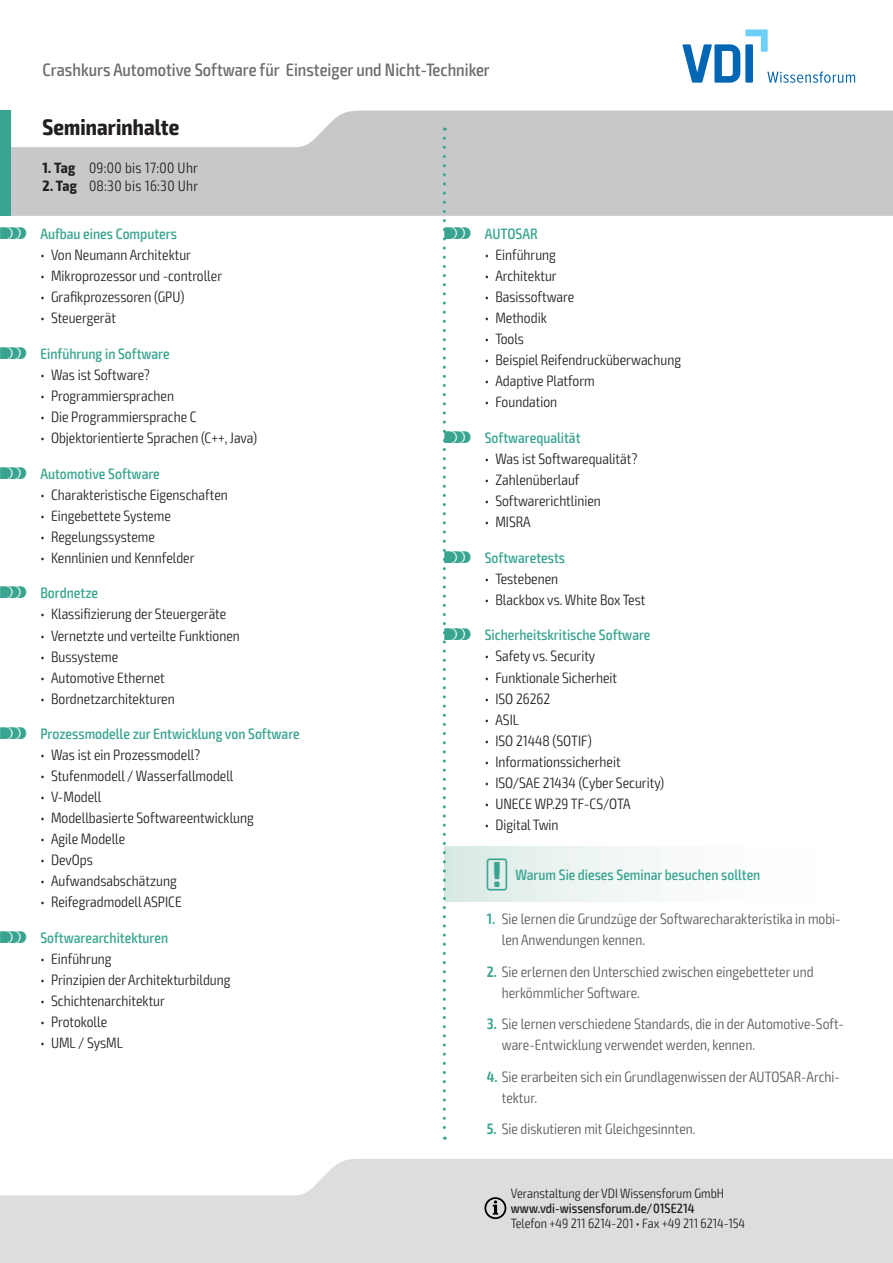
<style>
.page{position:relative;width:893px;height:1263px;background:#fff}
.page>*{position:absolute;margin:0;border:0;box-sizing:border-box;transform-origin:0 0}
.t1{font:700 condensed 22.5px "Exo 2";letter-spacing:.005em;color:#231f20}
.t2{font:500 condensed 18px "Exo 2";color:#6c6d70}
.t3{font:300 condensed 15px "Exo 2";color:#231f20}
.t4{font:300 condensed 15px/21px "Exo 2";color:#57585a}
.t5{font:500 condensed 15px "Exo 2";color:#39a590}
.t6{font:300 condensed 15px "Exo 2";letter-spacing:.02em;color:#231f20}
.t7{font:300 condensed 13.5px "Exo 2";color:#231f20}
.t8{font:500 condensed 13.5px "Exo 2";color:#231f20}
.s1{font-weight:700}
.s2{font-family:"VDI Iconset S4 A Regular";font-weight:400;font-stretch:normal}
.s3{font-weight:600;color:#39a590}
</style>
<div class="page">
<svg style="left:0;top:1159px;width:893px;height:104px;background:#e0e1e3"></svg>
<svg style="left:11px;top:111px;width:882px;height:105px;background:#cdced0"></svg>
<div style="left:0;top:111px;width:11px;height:105px;background:#39a590"></div>
<svg style="left:484px;top:1197px;width:22px;height:22px"></svg>
<svg style="left:682px;top:30px;width:173px;height:53px"></svg>
<div style="left:444px;top:846px;width:406px;height:55px;background:linear-gradient(to right,#deece7,#fff)"></div>
<svg style="left:443px;top:138px;width:3px;height:1002px"></svg>
<p class="t2" style="left:43px;top:59px;width:449px">Crashkurs Automotive Software für Einsteiger und Nicht-Techniker</p>
<h1 class="t1" style="left:43px;top:113px;width:138px">Seminarinhalte</h1>
<p class="t6" style="left:43px;top:159px;width:157px"><span class="s1">1. Tag</span> 09:00 bis 17:00 Uhr</p>
<p class="t6" style="left:43px;top:177px;width:157px"><span class="s1">2. Tag</span> 08:30 bis 16:30 Uhr</p>
<p class="t5" style="left:0;top:225px;width:179px"><span class="s2">S</span> Aufbau eines Computers</p>
<p class="t3" style="left:40px;top:246px;width:152px">• Von Neumann Architektur</p>
<p class="t3" style="left:40px;top:267px;width:183px">• Mikroprozessor und -controller</p>
<p class="t3" style="left:40px;top:288px;width:146px">• Grafikprozessoren (GPU)</p>
<p class="t3" style="left:40px;top:309px;width:77px">• Steuergerät</p>
<p class="t5" style="left:0;top:345px;width:171px"><span class="s2">S</span> Einführung in Software</p>
<p class="t3" style="left:40px;top:366px;width:111px">• Was ist Software?</p>
<p class="t3" style="left:40px;top:387px;width:135px">• Programmiersprachen</p>
<p class="t3" style="left:40px;top:408px;width:158px">• Die Programmiersprache C</p>
<p class="t3" style="left:40px;top:429px;width:218px">• Objektorientierte Sprachen (C++, Java)</p>
<p class="t5" style="left:0;top:464px;width:161px"><span class="s2">S</span> Automotive Software</p>
<p class="t3" style="left:40px;top:486px;width:189px">• Charakteristische Eigenschaften</p>
<p class="t3" style="left:40px;top:507px;width:132px">• Eingebettete Systeme</p>
<p class="t3" style="left:40px;top:528px;width:116px">• Regelungssysteme</p>
<p class="t3" style="left:40px;top:549px;width:156px">• Kennlinien und Kennfelder</p>
<p class="t5" style="left:0;top:584px;width:100px"><span class="s2">S</span> Bordnetze</p>
<p class="t3" style="left:40px;top:605px;width:187px">• Klassifizierung der Steuergeräte</p>
<p class="t3" style="left:40px;top:626px;width:201px">• Vernetzte und verteilte Funktionen</p>
<p class="t3" style="left:40px;top:647px;width:79px">• Bussysteme</p>
<p class="t3" style="left:40px;top:668px;width:126px">• Automotive Ethernet</p>
<p class="t3" style="left:40px;top:689px;width:136px">• Bordnetzarchitekturen</p>
<p class="t5" style="left:0;top:725px;width:301px"><span class="s2">S</span> Prozessmodelle zur Entwicklung von Software</p>
<p class="t3" style="left:40px;top:746px;width:161px">• Was ist ein Prozessmodell?</p>
<p class="t3" style="left:40px;top:767px;width:195px">• Stufenmodell / Wasserfallmodell</p>
<p class="t3" style="left:40px;top:788px;width:62px">• V-Modell</p>
<p class="t3" style="left:40px;top:809px;width:215px">• Modellbasierte Softwareentwicklung</p>
<p class="t3" style="left:40px;top:830px;width:86px">• Agile Modelle</p>
<p class="t3" style="left:40px;top:851px;width:54px">• DevOps</p>
<p class="t3" style="left:40px;top:872px;width:138px">• Aufwandsabschätzung</p>
<p class="t3" style="left:40px;top:893px;width:143px">• Reifegradmodell ASPICE</p>
<p class="t5" style="left:0;top:929px;width:170px"><span class="s2">S</span> Softwarearchitekturen</p>
<p class="t3" style="left:40px;top:950px;width:73px">• Einführung</p>
<p class="t3" style="left:40px;top:971px;width:192px">• Prinzipien der Architekturbildung</p>
<p class="t3" style="left:40px;top:992px;width:126px">• Schichtenarchitektur</p>
<p class="t3" style="left:40px;top:1013px;width:68px">• Protokolle</p>
<p class="t3" style="left:40px;top:1034px;width:84px">• UML / SysML</p>
<p class="t5" style="left:444px;top:225px;width:95px"><span class="s2">S</span> AUTOSAR</p>
<p class="t3" style="left:485px;top:246px;width:73px">• Einführung</p>
<p class="t3" style="left:485px;top:267px;width:73px">• Architektur</p>
<p class="t3" style="left:485px;top:288px;width:91px">• Basissoftware</p>
<p class="t3" style="left:485px;top:309px;width:64px">• Methodik</p>
<p class="t3" style="left:485px;top:330px;width:41px">• Tools</p>
<p class="t3" style="left:485px;top:351px;width:198px">• Beispiel Reifendrucküberwachung</p>
<p class="t3" style="left:485px;top:372px;width:112px">• Adaptive Platform</p>
<p class="t3" style="left:485px;top:393px;width:74px">• Foundation</p>
<p class="t5" style="left:444px;top:429px;width:138px"><span class="s2">S</span> Softwarequalität</p>
<p class="t3" style="left:485px;top:450px;width:154px">• Was ist Softwarequalität?</p>
<p class="t3" style="left:485px;top:471px;width:96px">• Zahlenüberlauf</p>
<p class="t3" style="left:485px;top:492px;width:118px">• Softwarerichtlinien</p>
<p class="t3" style="left:485px;top:513px;width:48px">• MISRA</p>
<p class="t5" style="left:444px;top:548px;width:122px"><span class="s2">S</span> Softwaretests</p>
<p class="t3" style="left:485px;top:570px;width:75px">• Testebenen</p>
<p class="t3" style="left:485px;top:591px;width:162px">• Blackbox vs. White Box Test</p>
<p class="t5" style="left:444px;top:626px;width:208px"><span class="s2">S</span> Sicherheitskritische Software</p>
<p class="t3" style="left:485px;top:647px;width:112px">• Safety vs. Security</p>
<p class="t3" style="left:485px;top:668px;width:134px">• Funktionale Sicherheit</p>
<p class="t3" style="left:485px;top:689px;width:67px">• ISO 26262</p>
<p class="t3" style="left:485px;top:710px;width:36px">• ASIL</p>
<p class="t3" style="left:485px;top:731px;width:109px">• ISO 21448 (SOTIF)</p>
<p class="t3" style="left:485px;top:752px;width:137px">• Informationssicherheit</p>
<p class="t3" style="left:485px;top:773px;width:181px">• ISO/SAE 21434 (Cyber Security)</p>
<p class="t3" style="left:485px;top:794px;width:147px">• UNECE WP.29 TF-CS/OTA</p>
<p class="t3" style="left:485px;top:815px;width:75px">• Digital Twin</p>
<p class="t5" style="left:487px;top:866px;width:275px"><span class="s2">!</span> Warum Sie dieses Seminar besuchen sollten</p>
<p class="t4" style="left:502px;top:909px;width:340px;text-indent:-15px"><span class="s3">1.</span> Sie lernen die Grundzüge der Softwarecharakteristika in mobi&shy;len Anwendungen kennen.</p>
<p class="t4" style="left:502px;top:961px;width:313px;text-indent:-15px"><span class="s3">2.</span> Sie erlernen den Unterschied zwischen eingebetteter und herkömmlicher Software.</p>
<p class="t4" style="left:502px;top:1014px;width:344px;text-indent:-15px"><span class="s3">3.</span> Sie lernen verschiedene Standards, die in der Automotive-Soft&shy;ware-Entwicklung verwendet werden, kennen.</p>
<p class="t4" style="left:502px;top:1066px;width:340px;text-indent:-15px"><span class="s3">4.</span> Sie erarbeiten sich ein Grundlagenwissen der AUTOSAR-Archi&shy;tektur.</p>
<p class="t4" style="left:487px;top:1119px;width:210px"><span class="s3">5.</span> Sie diskutieren mit Gleichgesinnten.</p>
<p class="t7" style="left:511px;top:1185px;width:215px">Veranstaltung der VDI Wissensforum GmbH</p>
<p class="t8" style="left:511px;top:1200px;width:185px">www.vdi-wissensforum.de/01SE214</p>
<p class="t7" style="left:511px;top:1215px;width:236px">Telefon +49 211 6214-201 • Fax +49 211 6214-154</p>
</div>
